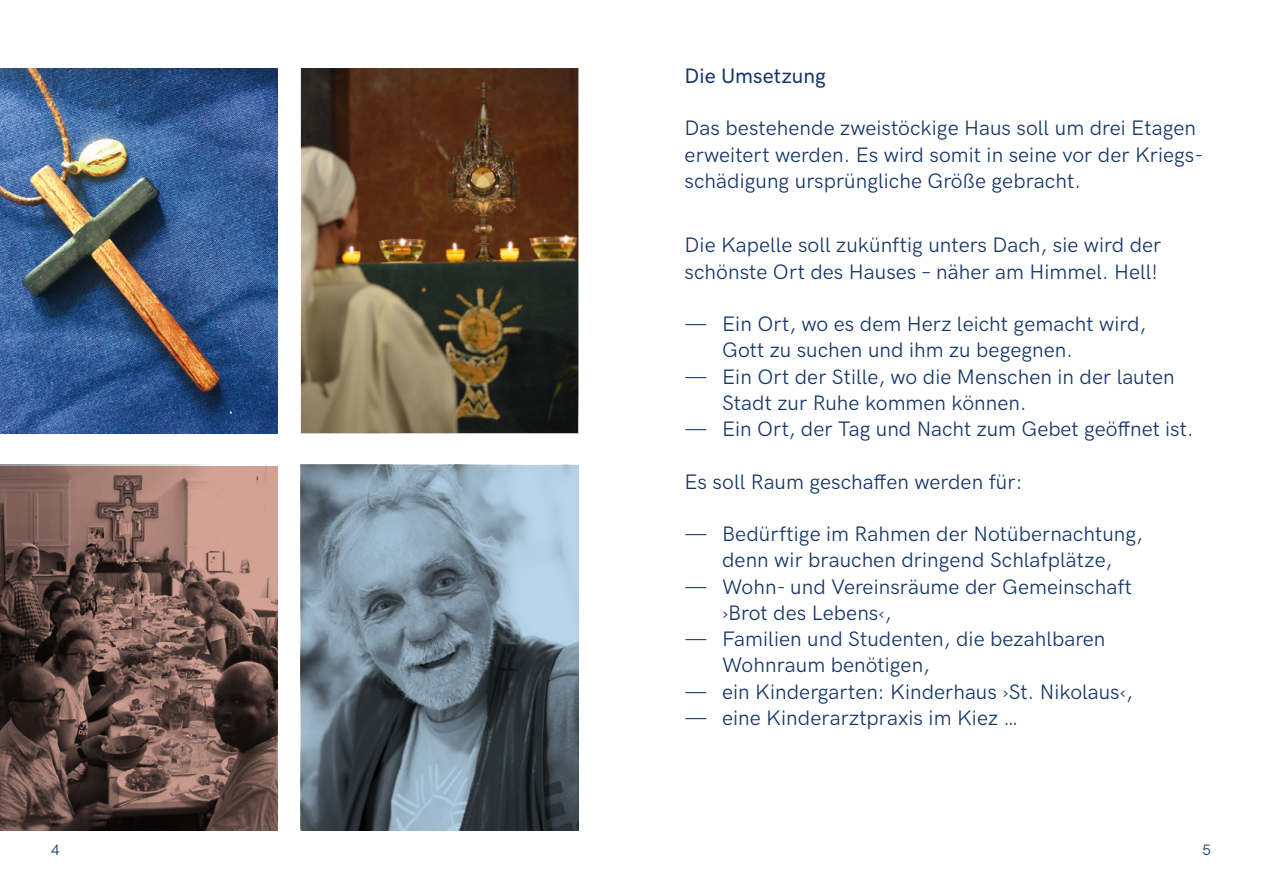
<style>
.page{position:relative;width:1263px;height:893px;background:#fff}
.page>*{position:absolute;margin:0;border:0;box-sizing:border-box;transform-origin:0 0}
.t1{font:21px/26.2px "HK Grotesk";letter-spacing:.005em;color:#143467}
.t2{font:500 21px "HK Grotesk";letter-spacing:.005em;color:#143467}
.t3{font:15px "HK Grotesk";color:#143467}
</style>
<div class="page">
<svg style="left:0;top:466px;width:277px;height:365px"></svg>
<svg style="left:301px;top:465px;width:277px;height:366px"></svg>
<img style="left:0;top:69px;width:277px;height:365px">
<img style="left:301px;top:68px;width:277px;height:365px">
<p class="t2" style="left:685px;top:60px;width:143px">Die Umsetzung</p>
<p class="t1" style="left:685px;top:113px;width:520px">Das bestehende zweistöckige Haus soll um drei Etagen erweitert werden. Es wird somit in seine vor der Kriegs&shy;schädigung ursprüngliche Größe gebracht.</p>
<p class="t1" style="left:685px;top:230px;width:478px">Die Kapelle soll zukünftig unters Dach, sie wird der schönste Ort des Hauses – näher am Himmel. Hell!</p>
<p class="t1" style="left:722px;top:309px;width:425px;text-indent:-37px">— Ein Ort, wo es dem Herz leicht gemacht wird,<br>Gott zu suchen und ihm zu begegnen.</p>
<p class="t1" style="left:722px;top:362px;width:454px;text-indent:-37px">— Ein Ort der Stille, wo die Menschen in der lauten<br>Stadt zur Ruhe kommen können.</p>
<p class="t1" style="left:685px;top:414px;width:510px">— Ein Ort, der Tag und Nacht zum Gebet geöffnet ist.</p>
<p class="t1" style="left:685px;top:467px;width:339px">Es soll Raum geschaffen werden für:</p>
<p class="t1" style="left:685px;top:519px;width:460px;text-align:center">— Bedürftige im Rahmen der Notübernachtung, denn wir brauchen dringend Schlafplätze,</p>
<p class="t1" style="left:722px;top:572px;width:412px;text-indent:-37px">— Wohn- und Vereinsräume der Gemeinschaft ›Brot des Lebens‹,</p>
<p class="t1" style="left:722px;top:624px;width:385px;text-indent:-37px">— Familien und Studenten, die bezahlbaren<br>Wohnraum benötigen,</p>
<p class="t1" style="left:684px;top:677px;width:450px">— ein Kindergarten: Kinderhaus ›St. Nikolaus‹,</p>
<p class="t1" style="left:684px;top:703px;width:336px">— eine Kinderarztpraxis im Kiez …</p>
<p class="t3" style="left:51px;top:838px;width:10px">4</p>
<p class="t3" style="left:1202px;top:838px;width:10px">5</p>
</div>
